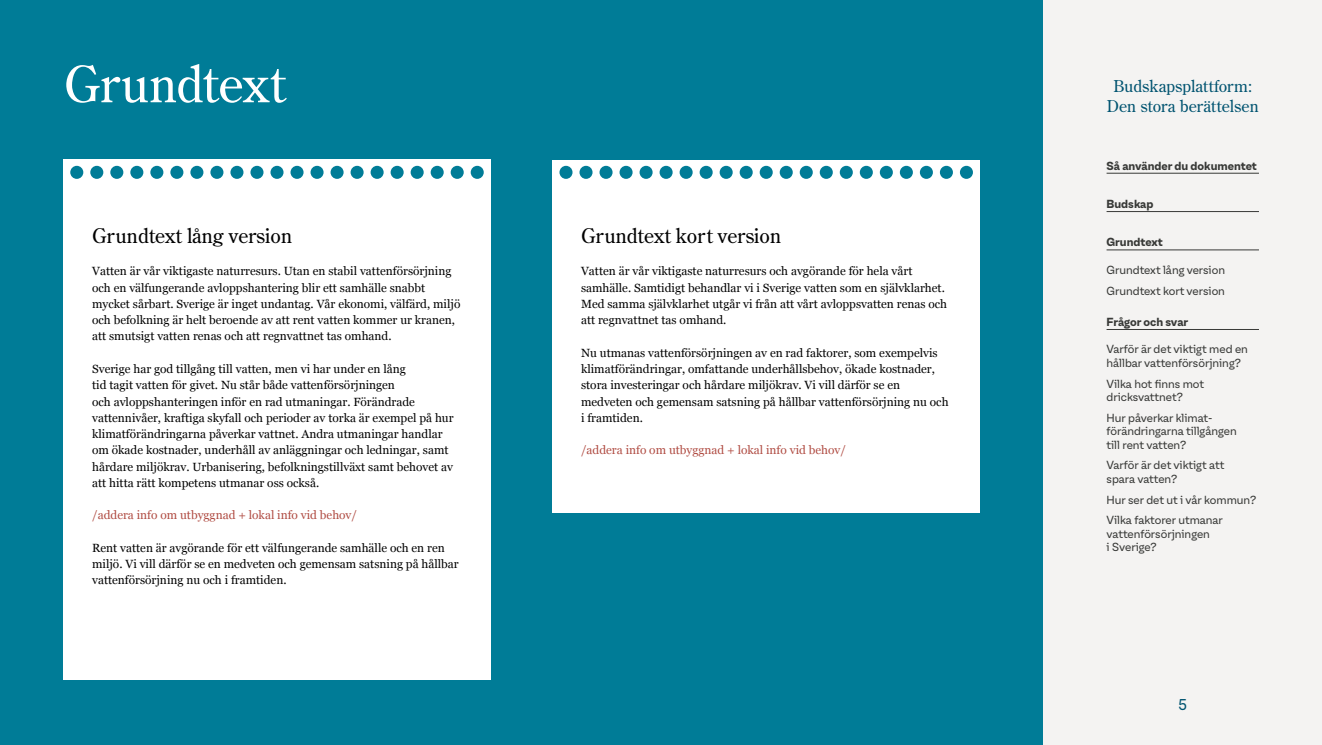
<style>
.page{position:relative;width:1322px;height:745px;background:#fff}
.page>*{position:absolute;margin:0;border:0;box-sizing:border-box;transform-origin:0 0}
.Rubrik_1__Innehållsf{font:50px "Century Old Style Std";color:#fff}
.Rubrik_3{font:20px "Century Old Style Std";color:#000}
.t1{font:16.25px/20px "Century Old Style Std";color:#005370;text-align:center}
.t2{font:15px "Oli Grotesk L";color:#005370}
.Brödtext{font:11.88px/16.2px "Georgia";color:#000}
.Brödtext-2{font:11.88px "Georgia";color:#b04c43}
.t3{font:11.25px/13.5px "Oli Grotesk L";color:#383937}
.t4{font:700 11.25px "Oli Grotesk L";color:#383937}
</style>
<div class="page">
<div style="left:0;top:0;width:1043px;height:744px;background:#007c97"></div>
<div style="left:553px;top:159px;width:427px;height:353px;background:#fff"></div>
<div style="left:64px;top:159px;width:427px;height:520px;background:#fff"></div>
<div style="left:70px;top:166px;width:13px;height:13px;background:#007c97;border-radius:50%"></div>
<div style="left:559px;top:166px;width:13px;height:13px;background:#007c97;border-radius:50%"></div>
<div style="left:190px;top:166px;width:13px;height:13px;background:#007c97;border-radius:50%"></div>
<div style="left:679px;top:166px;width:13px;height:13px;background:#007c97;border-radius:50%"></div>
<div style="left:310px;top:166px;width:13px;height:13px;background:#007c97;border-radius:50%"></div>
<div style="left:800px;top:166px;width:13px;height:13px;background:#007c97;border-radius:50%"></div>
<div style="left:110px;top:166px;width:13px;height:13px;background:#007c97;border-radius:50%"></div>
<div style="left:599px;top:166px;width:13px;height:13px;background:#007c97;border-radius:50%"></div>
<div style="left:230px;top:166px;width:13px;height:13px;background:#007c97;border-radius:50%"></div>
<div style="left:719px;top:166px;width:14px;height:13px;background:#007c97;border-radius:50%"></div>
<div style="left:350px;top:166px;width:14px;height:13px;background:#007c97;border-radius:50%"></div>
<div style="left:840px;top:166px;width:13px;height:13px;background:#007c97;border-radius:50%"></div>
<div style="left:150px;top:166px;width:13px;height:13px;background:#007c97;border-radius:50%"></div>
<div style="left:639px;top:166px;width:13px;height:13px;background:#007c97;border-radius:50%"></div>
<div style="left:270px;top:166px;width:13px;height:13px;background:#007c97;border-radius:50%"></div>
<div style="left:759px;top:166px;width:14px;height:13px;background:#007c97;border-radius:50%"></div>
<div style="left:391px;top:166px;width:13px;height:13px;background:#007c97;border-radius:50%"></div>
<div style="left:880px;top:166px;width:13px;height:13px;background:#007c97;border-radius:50%"></div>
<div style="left:451px;top:166px;width:13px;height:13px;background:#007c97;border-radius:50%"></div>
<div style="left:940px;top:166px;width:13px;height:13px;background:#007c97;border-radius:50%"></div>
<div style="left:90px;top:166px;width:13px;height:13px;background:#007c97;border-radius:50%"></div>
<div style="left:579px;top:166px;width:13px;height:13px;background:#007c97;border-radius:50%"></div>
<div style="left:210px;top:166px;width:13px;height:13px;background:#007c97;border-radius:50%"></div>
<div style="left:699px;top:166px;width:13px;height:13px;background:#007c97;border-radius:50%"></div>
<div style="left:330px;top:166px;width:14px;height:13px;background:#007c97;border-radius:50%"></div>
<div style="left:820px;top:166px;width:13px;height:13px;background:#007c97;border-radius:50%"></div>
<div style="left:130px;top:166px;width:13px;height:13px;background:#007c97;border-radius:50%"></div>
<div style="left:619px;top:166px;width:13px;height:13px;background:#007c97;border-radius:50%"></div>
<div style="left:250px;top:166px;width:13px;height:13px;background:#007c97;border-radius:50%"></div>
<div style="left:739px;top:166px;width:14px;height:13px;background:#007c97;border-radius:50%"></div>
<div style="left:371px;top:166px;width:13px;height:13px;background:#007c97;border-radius:50%"></div>
<div style="left:860px;top:166px;width:13px;height:13px;background:#007c97;border-radius:50%"></div>
<div style="left:431px;top:166px;width:13px;height:13px;background:#007c97;border-radius:50%"></div>
<div style="left:920px;top:166px;width:13px;height:13px;background:#007c97;border-radius:50%"></div>
<div style="left:170px;top:166px;width:13px;height:13px;background:#007c97;border-radius:50%"></div>
<div style="left:659px;top:166px;width:13px;height:13px;background:#007c97;border-radius:50%"></div>
<div style="left:290px;top:166px;width:13px;height:13px;background:#007c97;border-radius:50%"></div>
<div style="left:780px;top:166px;width:13px;height:13px;background:#007c97;border-radius:50%"></div>
<div style="left:411px;top:166px;width:13px;height:13px;background:#007c97;border-radius:50%"></div>
<div style="left:900px;top:166px;width:13px;height:13px;background:#007c97;border-radius:50%"></div>
<div style="left:471px;top:166px;width:13px;height:13px;background:#007c97;border-radius:50%"></div>
<div style="left:960px;top:166px;width:13px;height:13px;background:#007c97;border-radius:50%"></div>
<div style="left:1043px;top:0;width:279px;height:744px;background:#f4f3f2"></div>
<hr style="left:1106px;top:173px;width:153px;height:1px;background:#383937">
<hr style="left:1106px;top:211px;width:153px;height:1px;background:#383937">
<hr style="left:1106px;top:249px;width:153px;height:1px;background:#383937">
<hr style="left:1106px;top:329px;width:153px;height:1px;background:#383937">
<p class="Rubrik_1__Innehållsf" style="left:64px;top:52px;width:223px">Grundtext</p>
<p class="Rubrik_3" style="left:92px;top:222px;width:201px">Grundtext lång version</p>
<p class="Brödtext" style="left:92px;top:262px;width:370px">Vatten är vår viktigaste naturresurs. Utan en stabil vattenförsörjning och en välfungerande avloppshantering blir ett samhälle snabbt mycket sårbart. Sverige är inget undantag. Vår ekonomi, välfärd, miljö och befolkning är helt beroende av att rent vatten kommer ur kranen, att smutsigt vatten renas och att regnvattnet tas omhand.</p>
<p class="Brödtext" style="left:92px;top:360px;width:363px">Sverige har god tillgång till vatten, men vi har under en lång<br>tid tagit vatten för givet. Nu står både vattenförsörjningen<br>och avloppshanteringen inför en rad utmaningar. Förändrade vattennivåer, kraftiga skyfall och perioder av torka är exempel på hur klimatförändringarna påverkar vattnet. Andra utmaningar handlar om ökade kostnader, underhåll av anläggningar och ledningar, samt hårdare miljökrav. Urbanisering, befolkningstillväxt samt behovet av att hitta rätt kompetens utmanar oss också.</p>
<p class="Brödtext-2" style="left:92px;top:506px;width:266px">/addera info om utbyggnad + lokal info vid behov/</p>
<p class="Brödtext" style="left:92px;top:539px;width:368px">Rent vatten är avgörande för ett välfungerande samhälle och en ren miljö. Vi vill därför se en medveten och gemensam satsning på hållbar vattenförsörjning nu och i framtiden.</p>
<p class="Rubrik_3" style="left:581px;top:222px;width:202px">Grundtext kort version</p>
<p class="Brödtext" style="left:581px;top:262px;width:368px">Vatten är vår viktigaste naturresurs och avgörande för hela vårt samhälle. Samtidigt behandlar vi i Sverige vatten som en självklarhet.<br>Med samma självklarhet utgår vi från att vårt avloppsvatten renas och att regnvattnet tas omhand.</p>
<p class="Brödtext" style="left:581px;top:344px;width:369px">Nu utmanas vattenförsörjningen av en rad faktorer, som exempelvis klimatförändringar, omfattande underhållsbehov, ökade kostnader, stora investeringar och hårdare miljökrav. Vi vill därför se en medveten och gemensam satsning på hållbar vattenförsörjning nu och i framtiden.</p>
<p class="Brödtext-2" style="left:581px;top:441px;width:266px">/addera info om utbyggnad + lokal info vid behov/</p>
<h3 class="t1" style="left:1107px;top:76px;width:153px">Budskapsplattform:<br>Den stora berättelsen</h3>
<p class="t4" style="left:1106px;top:157px;width:152px">Så använder du dokumentet</p>
<p class="t4" style="left:1106px;top:195px;width:48px">Budskap</p>
<p class="t4" style="left:1106px;top:233px;width:58px">Grundtext</p>
<p class="t3" style="left:1106px;top:258px;width:120px;line-height:20.6px">Grundtext lång version<br>Grundtext kort version</p>
<p class="t4" style="left:1106px;top:313px;width:83px">Frågor och svar</p>
<p class="t3" style="left:1106px;top:341px;width:143px">Varför är det viktigt med en hållbar vattenförsörjning?</p>
<p class="t3" style="left:1106px;top:375px;width:99px">Vilka hot finns mot dricksvattnet?</p>
<p class="t3" style="left:1106px;top:410px;width:132px">Hur påverkar klimat&shy;förändringarna tillgången till rent vatten?</p>
<p class="t3" style="left:1106px;top:457px;width:119px">Varför är det viktigt att spara vatten?</p>
<p class="t3" style="left:1106px;top:488px;width:151px;line-height:20.6px">Hur ser det ut i vår kommun?<br>Vilka faktorer utmanar</p>
<p class="t3" style="left:1106px;top:525px;width:105px">vattenförsörjningen i Sverige?</p>
<p class="t2" style="left:1178px;top:692px;width:10px">5</p>
</div>
